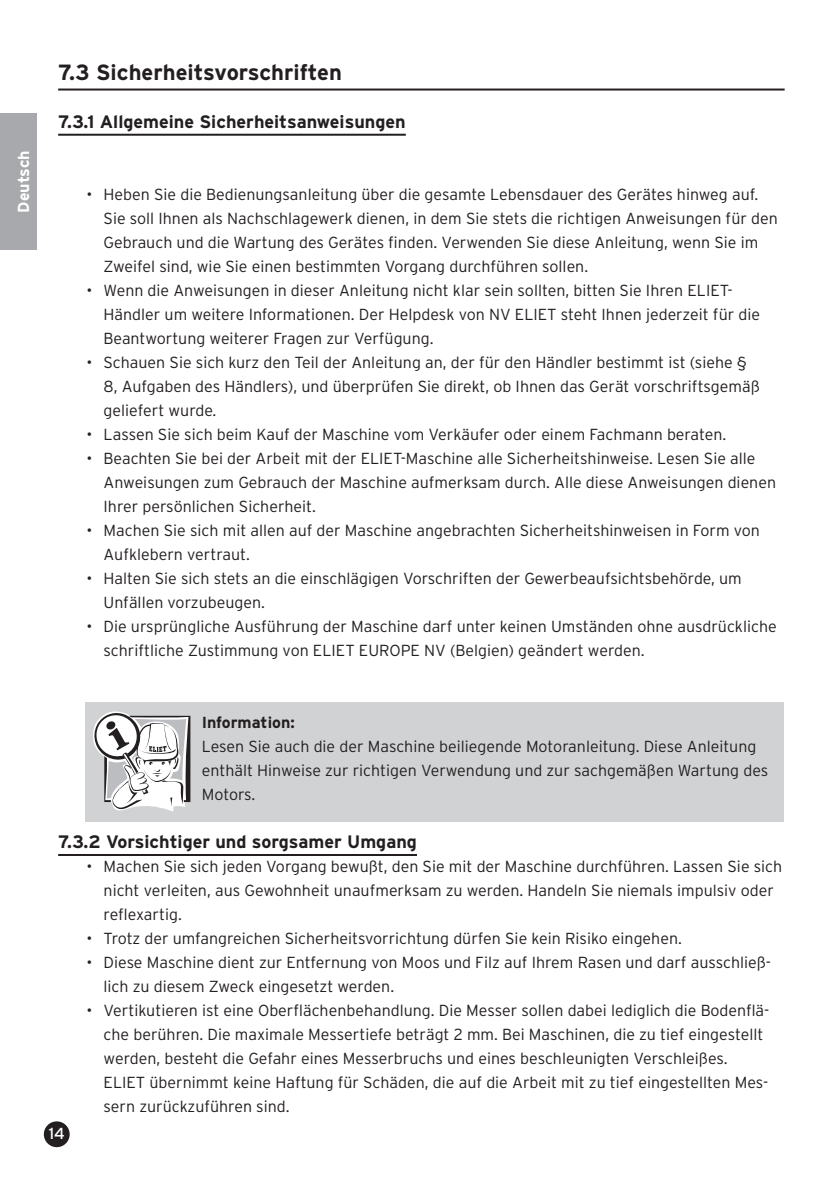
<style>
.page{position:relative;width:840px;height:1191px;background:#fff}
.page>*{position:absolute;margin:0;border:0;box-sizing:border-box;transform-origin:0 0}
.t1{font:700 22px "Interstate";color:#231f20}
.t2{font:700 18px "Interstate";color:#231f20}
.t3{font:300 16px/24px "Interstate";color:#231f20}
.t4{font:700 16px "Interstate";color:#231f20}
.t5{font:700 16px "Interstate";color:#fff}
.t6{font:16px "Interstate";color:#fff}
</style>
<div class="page">
<div style="left:85px;top:702px;width:697px;height:119px;background:#d1d2d4"></div>
<svg style="left:93px;top:712px;width:97px;height:99px"></svg>
<div style="left:45px;top:1122px;width:24px;height:24px;background:#231f20;border-radius:50%"></div>
<div style="left:44px;top:1121px;width:26px;height:26px;border:2px solid #231f20;border-radius:50%"></div>
<div style="left:0;top:113px;width:37px;height:136px;background:#a8a9ad"></div>
<hr style="left:58px;top:89px;width:726px;height:2px;background:#231f20">
<hr style="left:58px;top:134px;width:347px;height:2px;background:#231f20">
<hr style="left:58px;top:854px;width:359px;height:2px;background:#231f20">
<p class="t5" style="left:14px;top:213px;width:64px;rotate:-90deg">Deutsch</p>
<h1 class="t1" style="left:58px;top:59px;width:285px">7.3 Sicherheitsvorschriften</h1>
<p class="t2" style="left:58px;top:111px;width:349px">7.3.1 Allgemeine Sicherheitsanweisungen</p>
<p class="t3" style="left:103px;top:182px;width:675px;text-indent:-17px">• Heben Sie die Bedienungsanleitung über die gesamte Lebensdauer des Gerätes hinweg auf.<br>Sie soll Ihnen als Nachschlagewerk dienen, in dem Sie stets die richtigen Anweisungen für den Gebrauch und die Wartung des Gerätes finden. Verwenden Sie diese Anleitung, wenn Sie im Zweifel sind, wie Sie einen bestimmten Vorgang durchführen sollen.</p>
<p class="t3" style="left:103px;top:278px;width:657px;text-indent:-17px">• Wenn die Anweisungen in dieser Anleitung nicht klar sein sollten, bitten Sie Ihren ELIET-<br>Händler um weitere Informationen. Der Helpdesk von NV ELIET steht Ihnen jederzeit für die<br>Beantwortung weiterer Fragen zur Verfügung.</p>
<p class="t3" style="left:103px;top:350px;width:657px;text-indent:-17px">• Schauen Sie sich kurz den Teil der Anleitung an, der für den Händler bestimmt ist (siehe §<br>8, Aufgaben des Händlers), und überprüfen Sie direkt, ob Ihnen das Gerät vorschriftsgemäß geliefert wurde.</p>
<p class="t3" style="left:87px;top:422px;width:641px">• Lassen Sie sich beim Kauf der Maschine vom Verkäufer oder einem Fachmann beraten.</p>
<p class="t3" style="left:103px;top:446px;width:673px;text-indent:-17px">• Beachten Sie bei der Arbeit mit der ELIET-Maschine alle Sicherheitshinweise. Lesen Sie alle<br>Anweisungen zum Gebrauch der Maschine aufmerksam durch. Alle diese Anweisungen dienen<br>Ihrer persönlichen Sicherheit.</p>
<p class="t3" style="left:103px;top:518px;width:657px;text-indent:-17px">• Machen Sie sich mit allen auf der Maschine angebrachten Sicherheitshinweisen in Form von<br>Aufklebern vertraut.</p>
<p class="t3" style="left:103px;top:566px;width:639px;text-indent:-17px">• Halten Sie sich stets an die einschlägigen Vorschriften der Gewerbeaufsichtsbehörde, um<br>Unfällen vorzubeugen.</p>
<p class="t3" style="left:103px;top:614px;width:674px;text-indent:-17px">• Die ursprüngliche Ausführung der Maschine darf unter keinen Umständen ohne ausdrückliche schriftliche Zustimmung von ELIET EUROPE NV (Belgien) geändert werden.</p>
<p class="t4" style="left:202px;top:713px;width:94px">Information:</p>
<p class="t3" style="left:202px;top:734px;width:567px">Lesen Sie auch die der Maschine beiliegende Motoranleitung. Diese Anleitung enthält Hinweise zur richtigen Verwendung und zur sachgemäßen Wartung des<br>Motors.</p>
<p class="t2" style="left:58px;top:831px;width:360px">7.3.2 Vorsichtiger und sorgsamer Umgang</p>
<p class="t3" style="left:104px;top:854px;width:679px;text-indent:-17px">• Machen Sie sich jeden Vorgang bewußt, den Sie mit der Maschine durchführen. Lassen Sie sich nicht verleiten, aus Gewohnheit unaufmerksam zu werden. Handeln Sie niemals impulsiv oder reflexartig.</p>
<p class="t3" style="left:87px;top:926px;width:596px">• Trotz der umfangreichen Sicherheitsvorrichtung dürfen Sie kein Risiko eingehen.</p>
<p class="t3" style="left:104px;top:950px;width:668px;text-indent:-17px">• Diese Maschine dient zur Entfernung von Moos und Filz auf Ihrem Rasen und darf ausschließ&shy;lich zu diesem Zweck eingesetzt werden.</p>
<p class="t3" style="left:104px;top:998px;width:667px;text-indent:-17px">• Vertikutieren ist eine Oberflächenbehandlung. Die Messer sollen dabei lediglich die Bodenflä&shy;che berühren. Die maximale Messertiefe beträgt 2 mm. Bei Maschinen, die zu tief eingestellt werden, besteht die Gefahr eines Messerbruchs und eines beschleunigten Verschleißes.<br>ELIET übernimmt keine Haftung für Schäden, die auf die Arbeit mit zu tief eingestellten Mes&shy;sern zurückzuführen sind.</p>
<p class="t6" style="left:49px;top:1124px;width:18px">14</p>
</div>
